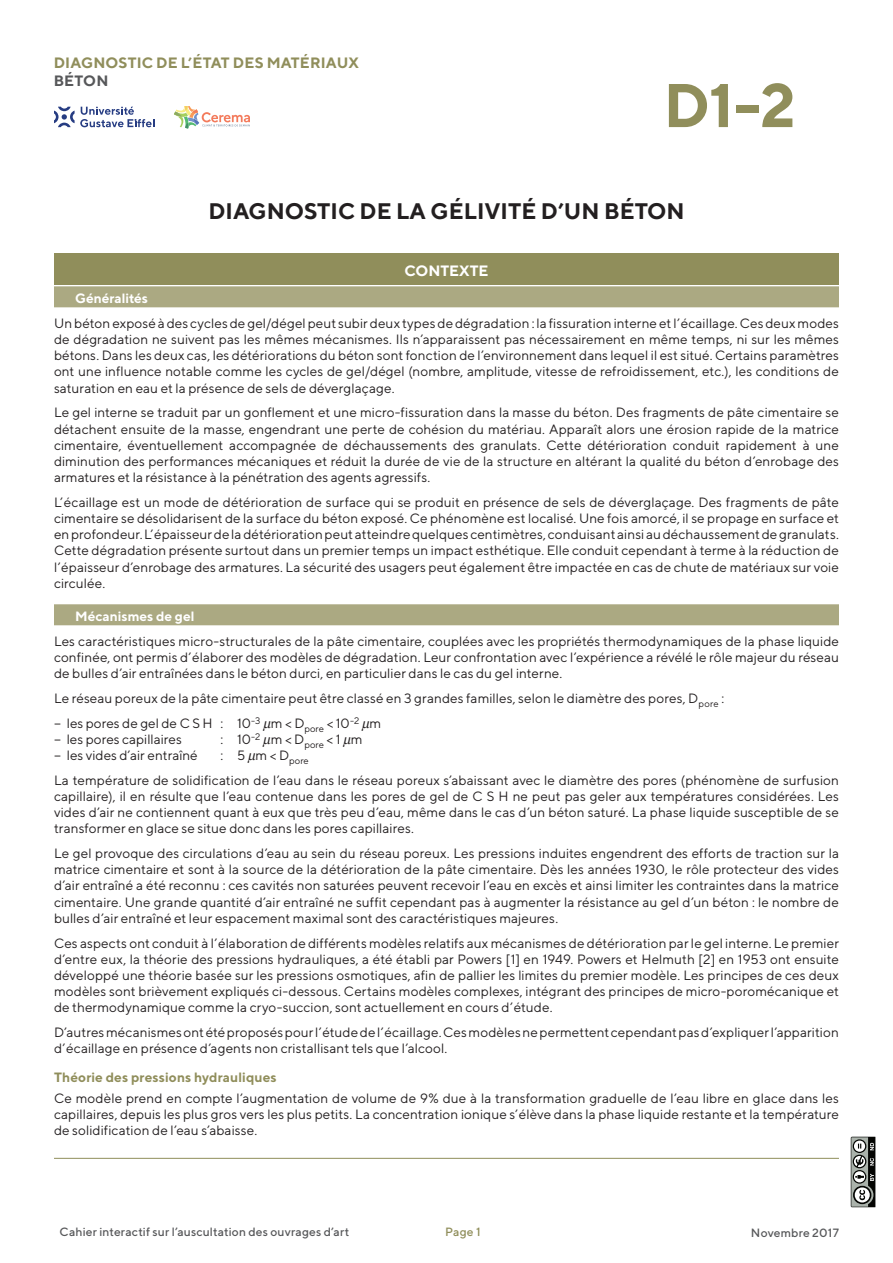
<style>
.page{position:relative;width:893px;height:1263px;background:#fff}
.page>*{position:absolute;margin:0;border:0;box-sizing:border-box;transform-origin:0 0}
.t1{font:700 61.5px "TT Norms";color:#908e5b}
.t2{font:700 22.5px "TT Norms";color:#231f20}
.t3{font:700 15px "TT Norms";letter-spacing:.01em;color:#908e5b}
.t4{font:700 15px "TT Norms";color:#fff}
.t5{font:700 15px "TT Norms";letter-spacing:.015em;color:#57585a}
.t6{font:13.5px/16.2px "TT Norms";letter-spacing:.005em;color:#231f20;text-align:justify}
.t7{font:700 13.5px "TT Norms";letter-spacing:.01em;color:#908e5b}
.t8{font:700 13.5px "TT Norms";color:#fff}
.t9{font:500 12px "TT Norms";letter-spacing:.015em;color:#57585a}
.t10{font:500 12px "TT Norms";color:#908e5b}
</style>
<div class="page">
<svg style="left:851px;top:1137px;width:24px;height:70px;background:#767976"></svg>
<svg style="left:54px;top:107px;width:100px;height:20px"></svg>
<svg style="left:174px;top:106px;width:76px;height:22px"></svg>
<div style="left:54px;top:286px;width:785px;height:21px;background:#aba982"></div>
<div style="left:54px;top:604px;width:785px;height:21px;background:#aba982"></div>
<div style="left:54px;top:253px;width:785px;height:31px;background:#908e5b"></div>
<hr style="left:54px;top:1158px;width:785px;height:1px;background:#908e5b">
<p class="t3" style="left:54px;top:54px;width:307px">DIAGNOSTIC DE L’ÉTAT DES MATÉRIAUX</p>
<p class="t5" style="left:54px;top:72px;width:56px">BÉTON</p>
<h1 class="t1" style="left:663px;top:67px;width:134px">D1-2</h1>
<h2 class="t2" style="left:209px;top:197px;width:477px">DIAGNOSTIC DE LA GÉLIVITÉ D’UN BÉTON</h2>
<p class="t4" style="left:404px;top:261px;width:86px">CONTEXTE</p>
<p class="t8" style="left:75px;top:290px;width:74px">Généralités</p>
<p class="t6" style="left:54px;top:315px;width:786px">Un béton exposé à des cycles de gel/dégel peut subir deux types de dégradation : la fissuration interne et l’écaillage. Ces deux modes de dégradation ne suivent pas les mêmes mécanismes. Ils n’apparaissent pas nécessairement en même temps, ni sur les mêmes bétons. Dans les deux cas, les détériorations du béton sont fonction de l’environnement dans lequel il est situé. Certains paramètres ont une influence notable comme les cycles de gel/dégel (nombre, amplitude, vitesse de refroidissement, etc.), les conditions de saturation en eau et la présence de sels de déverglaçage.</p>
<p class="t6" style="left:54px;top:404px;width:786px">Le gel interne se traduit par un gonflement et une micro-fissuration dans la masse du béton. Des fragments de pâte cimentaire se détachent ensuite de la masse, engendrant une perte de cohésion du matériau. Apparaît alors une érosion rapide de la matrice cimentaire, éventuellement accompagnée de déchaussements des granulats. Cette détérioration conduit rapidement à une diminution des performances mécaniques et réduit la durée de vie de la structure en altérant la qualité du béton d’enrobage des armatures et la résistance à la pénétration des agents agressifs.</p>
<p class="t6" style="left:54px;top:494px;width:786px">L’écaillage est un mode de détérioration de surface qui se produit en présence de sels de déverglaçage. Des fragments de pâte cimentaire se désolidarisent de la surface du béton exposé. Ce phénomène est localisé. Une fois amorcé, il se propage en surface et en profondeur. L’épaisseur de la détérioration peut atteindre quelques centimètres, conduisant ainsi au déchaussement de granulats.<br>Cette dégradation présente surtout dans un premier temps un impact esthétique. Elle conduit cependant à terme à la réduction de l’épaisseur d’enrobage des armatures. La sécurité des usagers peut également être impactée en cas de chute de matériaux sur voie circulée.</p>
<p class="t8" style="left:75px;top:608px;width:121px">Mécanismes de gel</p>
<p class="t6" style="left:54px;top:633px;width:786px">Les caractéristiques micro-structurales de la pâte cimentaire, couplées avec les propriétés thermodynamiques de la phase liquide confinée, ont permis d’élaborer des modèles de dégradation. Leur confrontation avec l’expérience a révélé le rôle majeur du réseau de bulles d’air entraînées dans le béton durci, en particulier dans le cas du gel interne.</p>
<p class="t6" style="left:54px;top:685px;width:672px;line-height:24.8px">Le réseau poreux de la pâte cimentaire peut être classé en 3 grandes familles, selon le diamètre des pores, D<sub>pore</sub> : − les pores de gel de C S H : 10<sup>-3</sup> m &lt; D<sub>pore</sub> &lt; 10<sup>-2</sup> m</p>
<p class="t6" style="left:54px;top:731px;width:129px">− les pores capillaires</p>
<p class="t6" style="left:220px;top:731px;width:144px">: 10<sup>-2</sup> m &lt; D<sub>pore</sub> &lt; 1 m</p>
<p class="t6" style="left:54px;top:747px;width:145px">− les vides d’air entraîné</p>
<p class="t6" style="left:54px;top:742px;width:786px;line-height:24.8px;text-indent:166px">: 5 m &lt; D<sub>pore<br></sub>La température de solidification de l’eau dans le réseau poreux s’abaissant avec le diamètre des pores (phénomène de surfusion</p>
<p class="t6" style="left:54px;top:788px;width:786px">capillaire), il en résulte que l’eau contenue dans les pores de gel de C S H ne peut pas geler aux températures considérées. Les vides d’air ne contiennent quant à eux que très peu d’eau, même dans le cas d’un béton saturé. La phase liquide susceptible de se transformer en glace se situe donc dans les pores capillaires.</p>
<p class="t6" style="left:54px;top:845px;width:786px">Le gel provoque des circulations d’eau au sein du réseau poreux. Les pressions induites engendrent des efforts de traction sur la matrice cimentaire et sont à la source de la détérioration de la pâte cimentaire. Dès les années 1930, le rôle protecteur des vides d’air entraîné a été reconnu : ces cavités non saturées peuvent recevoir l’eau en excès et ainsi limiter les contraintes dans la matrice cimentaire. Une grande quantité d’air entraîné ne suffit cependant pas à augmenter la résistance au gel d’un béton : le nombre de bulles d’air entraîné et leur espacement maximal sont des caractéristiques majeures.</p>
<p class="t6" style="left:54px;top:934px;width:786px">Ces aspects ont conduit à l’élaboration de différents modèles relatifs aux mécanismes de détérioration par le gel interne. Le premier d’entre eux, la théorie des pressions hydrauliques, a été établi par Powers [1] en 1949. Powers et Helmuth [2] en 1953 ont ensuite développé une théorie basée sur les pressions osmotiques, afin de pallier les limites du premier modèle. Les principes de ces deux modèles sont brièvement expliqués ci-dessous. Certains modèles complexes, intégrant des principes de micro-poromécanique et de thermodynamique comme la cryo-succion, sont actuellement en cours d’étude.</p>
<p class="t6" style="left:54px;top:1024px;width:786px">D’autres mécanismes ont été proposés pour l’étude de l’écaillage. Ces modèles ne permettent cependant pas d’expliquer l’apparition d’écaillage en présence d’agents non cristallisant tels que l’alcool.</p>
<p class="t7" style="left:54px;top:1069px;width:224px">Théorie des pressions hydrauliques</p>
<p class="t6" style="left:54px;top:1089px;width:786px">Ce modèle prend en compte l’augmentation de volume de 9% due à la transformation graduelle de l’eau libre en glace dans les capillaires, depuis les plus gros vers les plus petits. La concentration ionique s’élève dans la phase liquide restante et la température de solidification de l’eau s’abaisse.</p>
<p class="t9" style="left:60px;top:1224px;width:291px">Cahier interactif sur l’auscultation des ouvrages d’art</p>
<p class="t10" style="left:445px;top:1224px;width:37px">Page 1</p>
<p class="t9" style="left:751px;top:1225px;width:90px">Novembre 2017</p>
</div>
